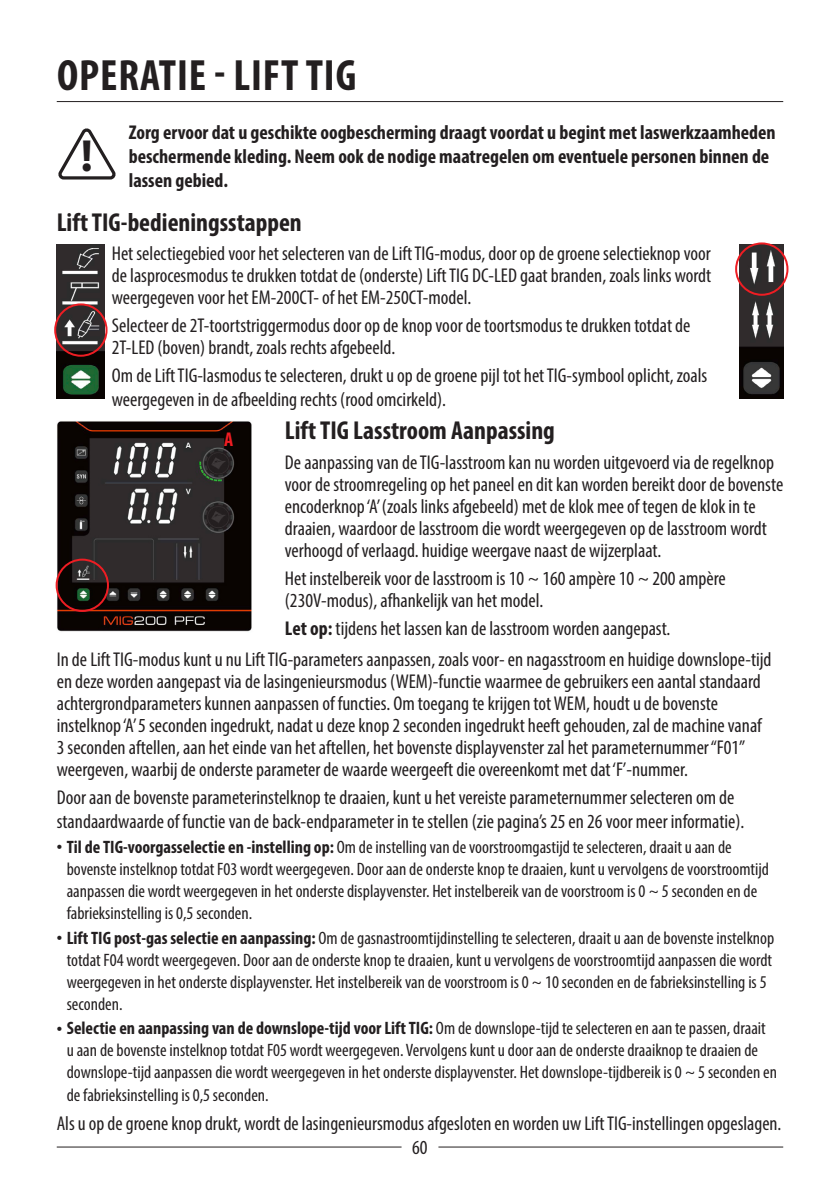
<style>
.page{position:relative;width:840px;height:1191px;background:#fff}
.page>*{position:absolute;margin:0;border:0;box-sizing:border-box;transform-origin:0 0}
.t1{font:700 45.2px "Myriad Pro";color:#231f20}
.Page_Header{font:700 condensed 44px "Myriad Pro";letter-spacing:.02em;color:#231f20}
.Sub_Header{font:700 condensed 26px "Myriad Pro";color:#231f20}
.Body{font:condensed 20px/22px "Myriad Pro";color:#231f20}
.Body-2{font:700 condensed 20px/24px "Myriad Pro";color:#231f20}
.Body-3{font:700 condensed 20px "Myriad Pro";color:#ee1d23}
.t2{font:condensed 18px/22px "Myriad Pro";color:#231f20}
.s1{font-weight:700}
.s2{font-weight:700;font-stretch:normal;font-size:16px}
</style>
<div class="page">
<hr style="left:57px;top:1146px;width:344px;height:1px;background:#231f20">
<hr style="left:438px;top:1146px;width:344px;height:1px;background:#231f20">
<hr style="left:57px;top:101px;width:725px;height:1px;background:#231f20">
<svg style="left:58px;top:128px;width:58px;height:52px"></svg>
<img style="left:57px;top:244px;width:48px;height:154px">
<img style="left:739px;top:244px;width:43px;height:154px">
<img style="left:57px;top:421px;width:195px;height:211px">
<div style="left:54px;top:303px;width:53px;height:54px;border:2px solid #ee1d23;border-radius:50%"></div>
<div style="left:56px;top:558px;width:53px;height:54px;border:2px solid #ee1d23;border-radius:50%"></div>
<div style="left:734px;top:242px;width:54px;height:54px;border:2px solid #ee1d23;border-radius:50%"></div>
<p class="Page_Header" style="left:57px;top:48px;width:301px">OPERATIE - LIFT TIG</p>
<p class="t1" style="left:81px;top:126px;width:14px">!</p>
<p class="Body-2" style="left:129px;top:120px;width:648px">Zorg ervoor dat u geschikte oogbescherming draagt voordat u begint met laswerkzaamheden beschermende kleding. Neem ook de nodige maatregelen om eventuele personen binnen de lassen gebied.</p>
<p class="Sub_Header" style="left:57px;top:206px;width:246px">Lift TIG-bedieningsstappen</p>
<p class="Body" style="left:112px;top:242px;width:600px;text-align:justify">Het selectiegebied voor het selecteren van de Lift TIG-modus, door op de groene selectieknop voor de lasprocesmodus te drukken totdat de (onderste) Lift TIG DC-LED gaat branden, zoals links wordt weergegeven voor het EM-200CT- of het EM-250CT-model.</p>
<p class="Body" style="left:112px;top:314px;width:580px">Selecteer de 2T-toortstriggermodus door op de knop voor de toortsmodus te drukken totdat de<br>2T-LED (boven) brandt, zoals rechts afgebeeld.</p>
<p class="Body" style="left:112px;top:363px;width:596px;line-height:24px">Om de Lift TIG-lasmodus te selecteren, drukt u op de groene pijl tot het TIG-symbool oplicht, zoals weergegeven in de afbeelding rechts (rood omcirkeld).</p>
<p class="Body-3" style="left:224px;top:427px;width:11px">A</p>
<p class="Sub_Header" style="left:285px;top:414px;width:271px">Lift TIG Lasstroom Aanpassing</p>
<p class="Body" style="left:285px;top:451px;width:499px">De aanpassing van de TIG-lasstroom kan nu worden uitgevoerd via de regelknop voor de stroomregeling op het paneel en dit kan worden bereikt door de bovenste encoderknop ‘A’ (zoals links afgebeeld) met de klok mee of tegen de klok in te draaien, waardoor de lasstroom die wordt weergegeven op de lasstroom wordt verhoogd of verlaagd. huidige weergave naast de wijzerplaat.</p>
<p class="Body" style="left:285px;top:567px;width:442px">Het instelbereik voor de lasstroom is 10 ~ 160 ampère 10 ~ 200 ampère (230V-modus), afhankelijk van het model.</p>
<p class="Body" style="left:285px;top:617px;width:387px"><span class="s1">Let op:</span> tijdens het lassen kan de lasstroom worden aangepast.</p>
<p class="Body" style="left:57px;top:648px;width:716px">In de Lift TIG-modus kunt u nu Lift TIG-parameters aanpassen, zoals voor- en nagasstroom en huidige downslope-tijd en deze worden aangepast via de lasingenieursmodus (WEM)-functie waarmee de gebruikers een aantal standaard achtergrondparameters kunnen aanpassen of functies. Om toegang te krijgen tot WEM, houdt u de bovenste instelknop ‘A’ 5 seconden ingedrukt, nadat u deze knop 2 seconden ingedrukt heeft gehouden, zal de machine vanaf 3 seconden aftellen, aan het einde van het aftellen, het bovenste displayvenster zal het parameternummer “F01” weergeven, waarbij de onderste parameter de waarde weergeeft die overeenkomt met dat ‘F’-nummer.</p>
<p class="Body" style="left:57px;top:785px;width:688px;line-height:24px">Door aan de bovenste parameterinstelknop te draaien, kunt u het vereiste parameternummer selecteren om de standaardwaarde of functie van de back-endparameter in te stellen (zie pagina’s 25 en 26 voor meer informatie).</p>
<p class="t2" style="left:67px;top:835px;width:703px;text-indent:-10px"><span class="s2">•</span> <span class="s1">Til de TIG-voorgasselectie en -instelling op:</span> Om de instelling van de voorstroomgastijd te selecteren, draait u aan de bovenste instelknop totdat F03 wordt weergegeven. Door aan de onderste knop te draaien, kunt u vervolgens de voorstroomtijd aanpassen die wordt weergegeven in het onderste displayvenster. Het instelbereik van de voorstroom is 0 ~ 5 seconden en de fabrieksinstelling is 0,5 seconden.</p>
<p class="t2" style="left:67px;top:926px;width:708px;text-indent:-10px"><span class="s2">•</span> <span class="s1">Lift TIG post-gas selectie en aanpassing:</span> Om de gasnastroomtijdinstelling te selecteren, draait u aan de bovenste instelknop totdat F04 wordt weergegeven. Door aan de onderste knop te draaien, kunt u vervolgens de voorstroomtijd aanpassen die wordt weergegeven in het onderste displayvenster. Het instelbereik van de voorstroom is 0 ~ 10 seconden en de fabrieksinstelling is 5 seconden.</p>
<p class="t2" style="left:67px;top:1017px;width:711px;text-indent:-10px"><span class="s2">•</span> <span class="s1">Selectie en aanpassing van de downslope-tijd voor Lift TIG:</span> Om de downslope-tijd te selecteren en aan te passen, draait u aan de bovenste instelknop totdat F05 wordt weergegeven. Vervolgens kunt u door aan de onderste draaiknop te draaien de downslope-tijd aanpassen die wordt weergegeven in het onderste displayvenster. Het downslope-tijdbereik is 0 ~ 5 seconden en de fabrieksinstelling is 0,5 seconden.</p>
<p class="Body" style="left:57px;top:1112px;width:725px">Als u op de groene knop drukt, wordt de lasingenieursmodus afgesloten en worden uw Lift TIG-instellingen opgeslagen.</p>
<p class="Body" style="left:412px;top:1135px;width:17px">60</p>
</div>
